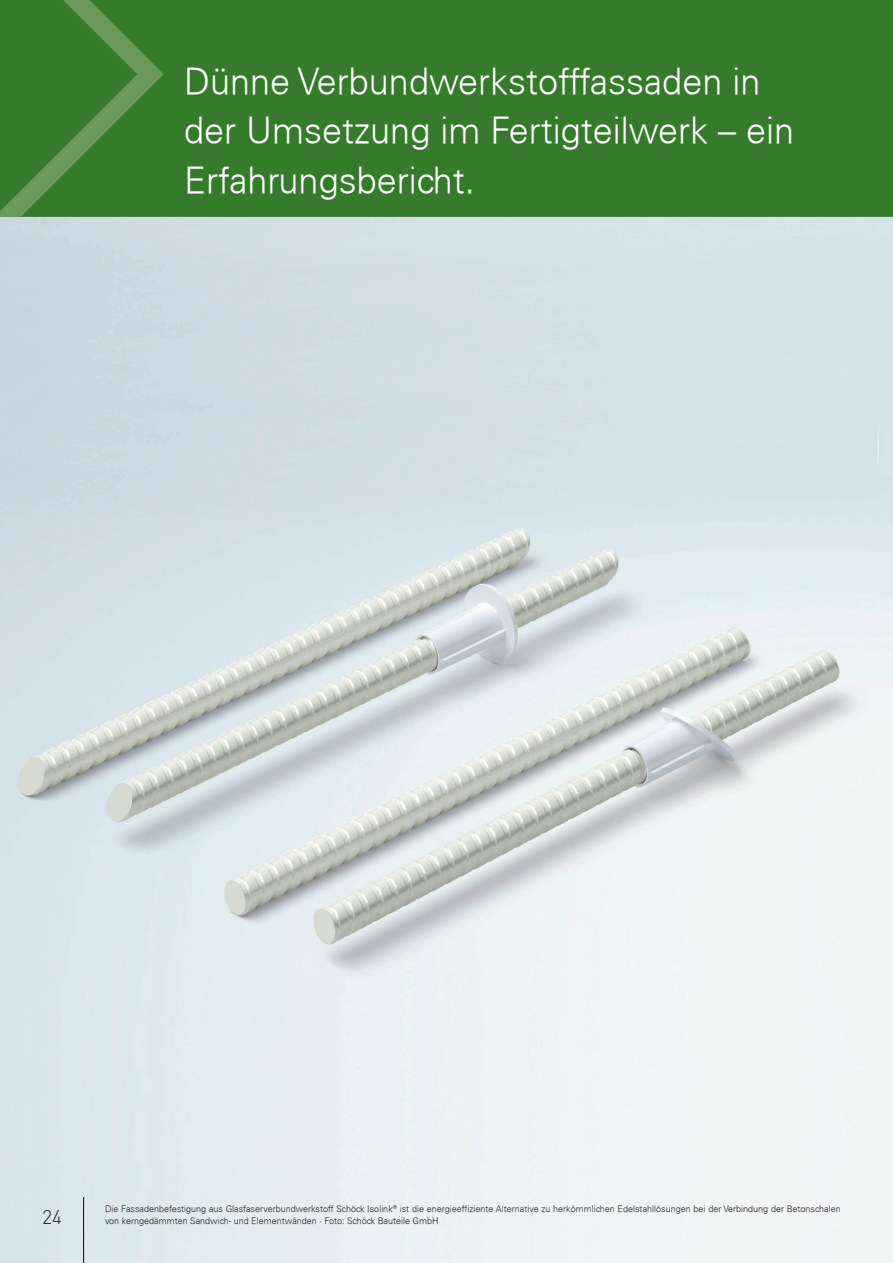
<style>
.page{position:relative;width:893px;height:1263px;background:#fff}
.page>*{position:absolute;margin:0;border:0;box-sizing:border-box;transform-origin:0 0}
.t1{font:300 36px/49.5px "Univers";color:#fff}
.t2{font:300 19.5px "DIN";color:#231f20}
.t3{font:300 9px/11.7px "Univers";color:#231f20}
</style>
<div class="page">
<img style="left:0;top:217px;width:893px;height:1046px">
<div style="left:164px;top:0;width:729px;height:217px;background:#357b2b"></div>
<svg style="left:0;top:0;width:164px;height:217px;background:#3d7f32"></svg>
<hr style="left:83px;top:1197px;width:1px;height:66px;background:#231f20">
<h1 class="t1" style="left:184px;top:57px;width:611px">Dünne Verbundwerkstofffassaden in der Umsetzung im Fertigteilwerk – ein<br>Erfahrungsbericht.</h1>
<h2 class="t2" style="left:42px;top:1205px;width:22px">24</h2>
<p class="t3" style="left:105px;top:1203px;width:737px">Die Fassadenbefestigung aus Glasfaserverbundwerkstoff Schöck Isolink<sup>®</sup> ist die energieeffiziente Alternative zu herkömmlichen Edelstahllösungen bei der Verbindung der Betonschalen von kerngedämmten Sandwich- und Elementwänden · Foto: Schöck Bauteile GmbH</p>
</div>
